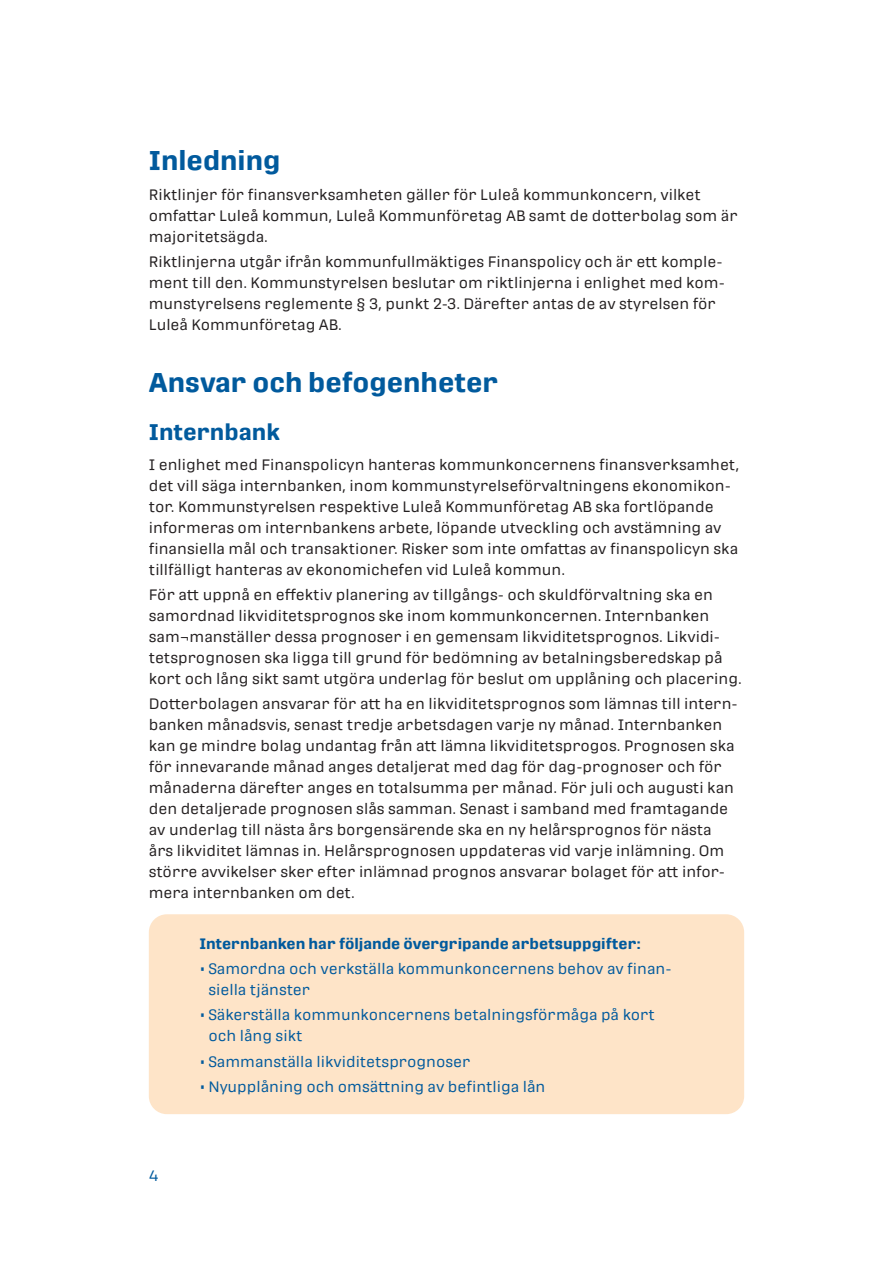
<style>
.page{position:relative;width:893px;height:1263px;background:#fff}
.page>*{position:absolute;margin:0;border:0;box-sizing:border-box;transform-origin:0 0}
.rubb{font:700 27px "Protipo Wide";color:#015a9d}
.Underrubbrik{font:700 22.5px "Protipo Wide";color:#015a9d}
.Brödtext{font:15px/21px "Protipo Wide";color:#231f20}
.Punkter{font:15px/21px "Protipo Wide";color:#015a9d}
.Punkter-2{font:700 15px "Protipo Wide";color:#015a9d}
</style>
<div class="page">
<div style="left:149px;top:914px;width:595px;height:200px;background:#fee4c8;border-radius:18px"></div>
<p class="rubb" style="left:149px;top:145px;width:133px">Inledning</p>
<p class="Brödtext" style="left:149px;top:184px;width:590px">Riktlinjer för finansverksamheten gäller för Luleå kommunkoncern, vilket omfattar Luleå kommun, Luleå Kommunföretag AB samt de dotterbolag som är majoritetsägda.</p>
<p class="Brödtext" style="left:149px;top:251px;width:578px">Riktlinjerna utgår ifrån kommunfullmäktiges Finanspolicy och är ett komple&shy;ment till den. Kommunstyrelsen beslutar om riktlinjerna i enlighet med kom&shy;munstyrelsens reglemente § 3, punkt 2-3. Därefter antas de av styrelsen för Luleå Kommunföretag AB.</p>
<p class="rubb" style="left:149px;top:367px;width:351px">Ansvar och befogenheter</p>
<p class="Underrubbrik" style="left:149px;top:419px;width:133px">Internbank</p>
<p class="Brödtext" style="left:149px;top:454px;width:592px">I enlighet med Finanspolicyn hanteras kommunkoncernens finansverksamhet, det vill säga internbanken, inom kommunstyrelseförvaltningens ekonomikon&shy;tor. Kommunstyrelsen respektive Luleå Kommunföretag AB ska fortlöpande informeras om internbankens arbete, löpande utveckling och avstämning av finansiella mål och transaktioner. Risker som inte omfattas av finanspolicyn ska tillfälligt hanteras av ekonomichefen vid Luleå kommun.</p>
<p class="Brödtext" style="left:149px;top:584px;width:594px">För att uppnå en effektiv planering av tillgångs- och skuldförvaltning ska en samordnad likviditetsprognos ske inom kommunkoncernen. Internbanken sam¬manställer dessa prognoser i en gemensam likviditetsprognos. Likvidi&shy;tetsprognosen ska ligga till grund för bedömning av betalningsberedskap på kort och lång sikt samt utgöra underlag för beslut om upplåning och placering.</p>
<p class="Brödtext" style="left:149px;top:694px;width:590px">Dotterbolagen ansvarar för att ha en likviditetsprognos som lämnas till intern&shy;banken månadsvis, senast tredje arbetsdagen varje ny månad. Internbanken kan ge mindre bolag undantag från att lämna likviditetsprogos. Prognosen ska för innevarande månad anges detaljerat med dag för dag-prognoser och för månaderna därefter anges en totalsumma per månad. För juli och augusti kan den detaljerade prognosen slås samman. Senast i samband med framtagande av underlag till nästa års borgensärende ska en ny helårsprognos för nästa års likviditet lämnas in. Helårsprognosen uppdateras vid varje inlämning. Om större avvikelser sker efter inlämnad prognos ansvarar bolaget för att infor&shy;mera internbanken om det.</p>
<p class="Punkter-2" style="left:199px;top:935px;width:443px">Internbanken har följande övergripande arbetsuppgifter:</p>
<p class="Punkter" style="left:208px;top:958px;width:465px;text-indent:-9px">• Samordna och verkställa kommunkoncernens behov av finan&shy;siella tjänster</p>
<p class="Punkter" style="left:208px;top:1005px;width:448px;text-indent:-9px">• Säkerställa kommunkoncernens betalningsförmåga på kort och lång sikt</p>
<p class="Punkter" style="left:199px;top:1051px;width:273px">• Sammanställa likviditetsprognoser</p>
<p class="Punkter" style="left:199px;top:1076px;width:348px">• Nyupplåning och omsättning av befintliga lån</p>
<p class="Punkter" style="left:149px;top:1166px;width:12px">4</p>
</div>
